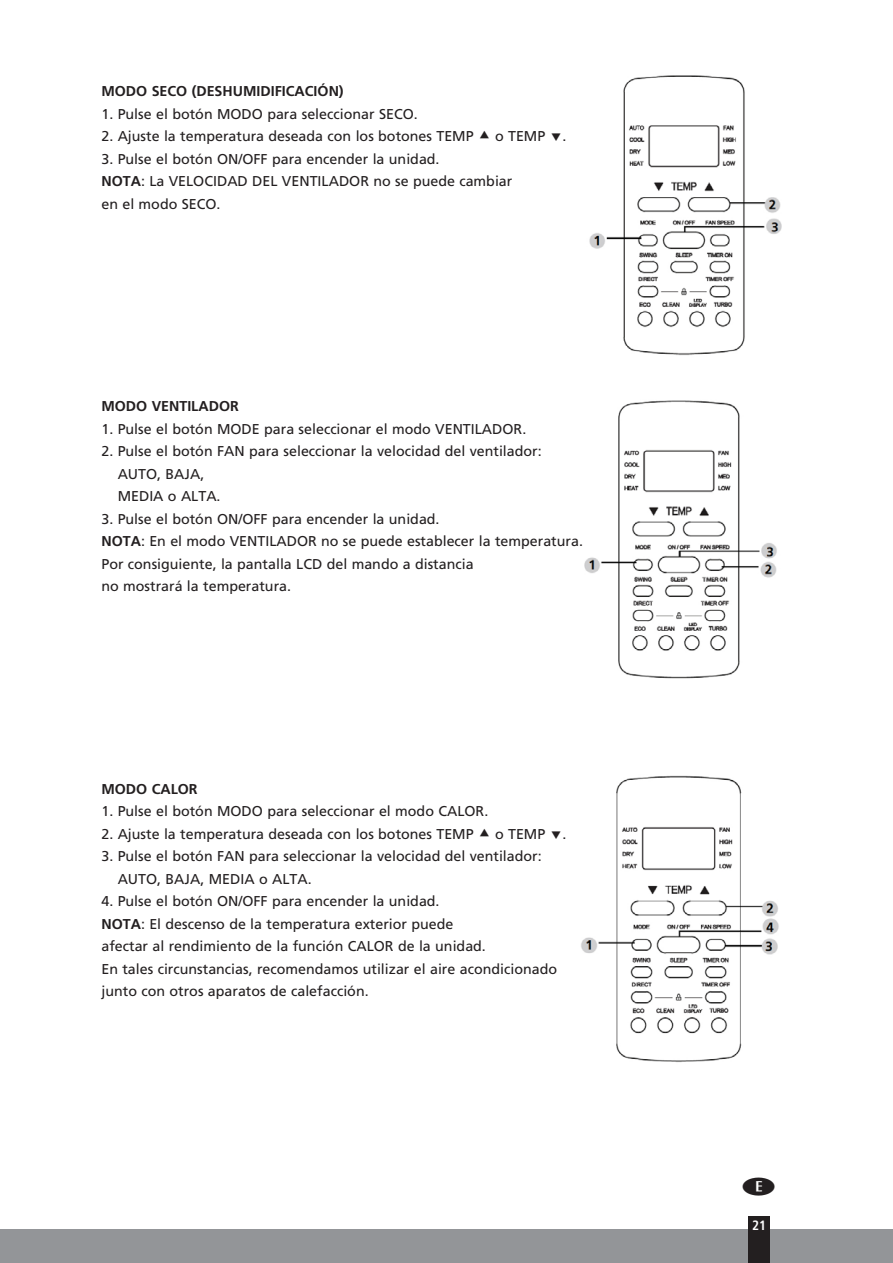
<style>
.page{position:relative;width:893px;height:1263px;background:#fff}
.page>*{position:absolute;margin:0;border:0;box-sizing:border-box;transform-origin:0 0}
.subkop{font:14.25px/22.5px "Frutiger LT Std";color:#231f20}
.subkop-2{font:700 14.25px "Frutiger LT Std";color:#231f20}
.t1{font:700 condensed 13.5px "Frutiger LT Std";color:#fff}
.s1{font-weight:700}
</style>
<div class="page">
<div style="left:0;top:1229px;width:893px;height:34px;background:#939598"></div>
<div style="left:748px;top:1216px;width:22px;height:47px;background:#231f20"></div>
<img style="left:589px;top:75px;width:193px;height:281px">
<img style="left:584px;top:400px;width:193px;height:279px">
<img style="left:581px;top:775px;width:198px;height:287px">
<p class="subkop-2" style="left:101px;top:83px;width:244px">MODO SECO (DESHUMIDIFICACIÓN)</p>
<p class="subkop" style="left:101px;top:103px;width:318px">1. Pulse el botón MODO para seleccionar SECO.</p>
<p class="subkop" style="left:101px;top:125px;width:374px">2. Ajuste la temperatura deseada con los botones TEMP</p>
<p class="subkop" style="left:495px;top:125px;width:73px">o TEMP .</p>
<p class="subkop" style="left:101px;top:148px;width:340px">3. Pulse el botón ON/OFF para encender la unidad.</p>
<p class="subkop" style="left:101px;top:170px;width:412px"><span class="s1">NOTA</span>: La VELOCIDAD DEL VENTILADOR no se puede cambiar</p>
<p class="subkop" style="left:101px;top:193px;width:121px">en el modo SECO.</p>
<p class="subkop-2" style="left:101px;top:398px;width:139px">MODO VENTILADOR</p>
<p class="subkop" style="left:101px;top:418px;width:426px">1. Pulse el botón MODE para seleccionar el modo VENTILADOR.</p>
<p class="subkop" style="left:118px;top:440px;width:426px;text-indent:-16px">2. Pulse el botón FAN para seleccionar la velocidad del ventilador:<br>AUTO, BAJA,<br>MEDIA o ALTA.</p>
<p class="subkop" style="left:101px;top:508px;width:340px">3. Pulse el botón ON/OFF para encender la unidad.</p>
<p class="subkop" style="left:101px;top:530px;width:483px"><span class="s1">NOTA</span>: En el modo VENTILADOR no se puede establecer la temperatura.</p>
<p class="subkop" style="left:101px;top:553px;width:374px">Por consiguiente, la pantalla LCD del mando a distancia no mostrará la temperatura.</p>
<p class="subkop-2" style="left:101px;top:780px;width:98px">MODO CALOR</p>
<p class="subkop" style="left:101px;top:800px;width:388px">1. Pulse el botón MODO para seleccionar el modo CALOR.</p>
<p class="subkop" style="left:101px;top:823px;width:374px">2. Ajuste la temperatura deseada con los botones TEMP</p>
<p class="subkop" style="left:495px;top:823px;width:73px">o TEMP .</p>
<p class="subkop" style="left:118px;top:845px;width:426px;text-indent:-16px">3. Pulse el botón FAN para seleccionar la velocidad del ventilador:<br>AUTO, BAJA, MEDIA o ALTA.</p>
<p class="subkop" style="left:101px;top:890px;width:340px">4. Pulse el botón ON/OFF para encender la unidad.</p>
<p class="subkop" style="left:101px;top:913px;width:354px"><span class="s1">NOTA</span>: El descenso de la temperatura exterior puede</p>
<p class="subkop" style="left:101px;top:935px;width:457px">afectar al rendimiento de la función CALOR de la unidad.<br>En tales circunstancias, recomendamos utilizar el aire acondicionado junto con otros aparatos de calefacción.</p>
<p class="t1" style="left:752px;top:1217px;width:16px">21</p>
</div>
